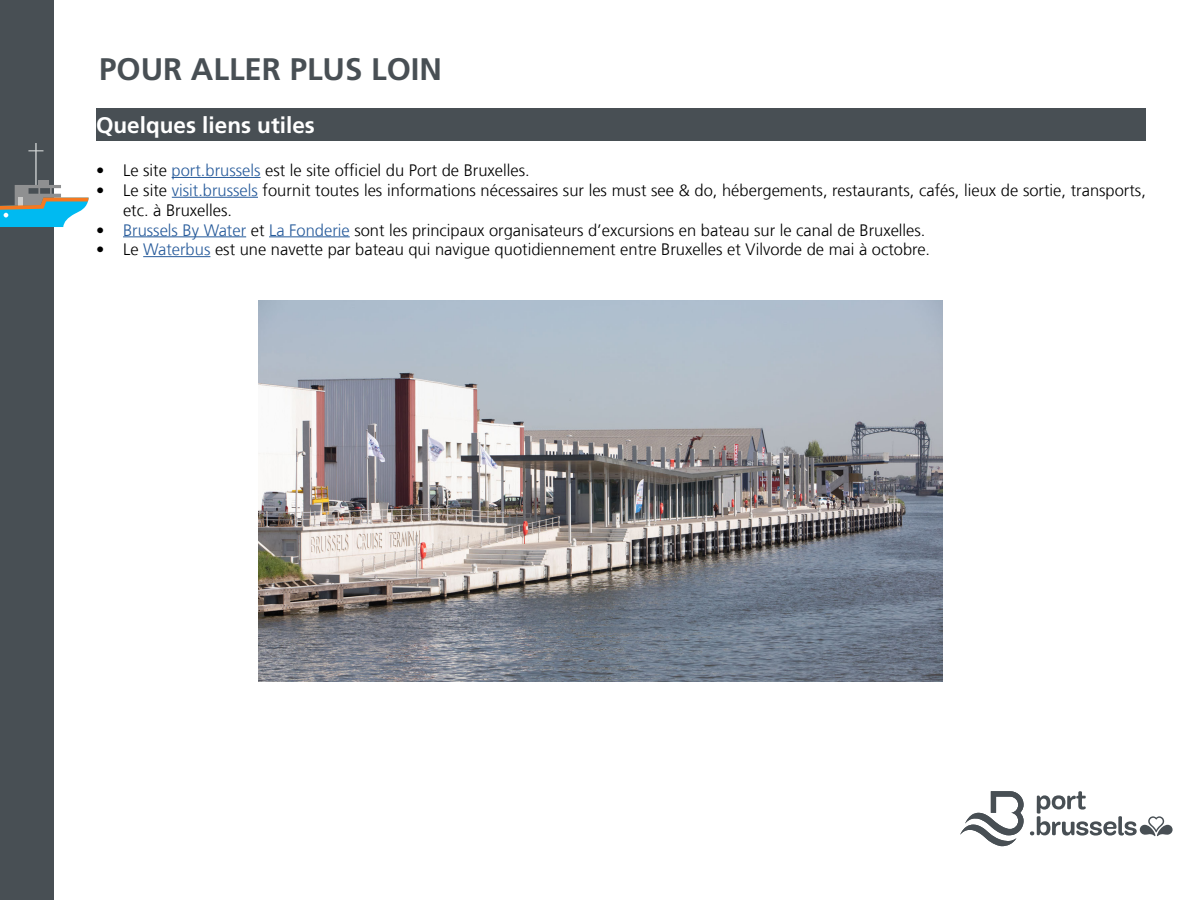
<style>
.page{position:relative;width:1200px;height:900px;background:#fff}
.page>*{position:absolute;margin:0;border:0;box-sizing:border-box;transform-origin:0 0}
.t1{font:700 31.2px "Frutiger LT Com";color:#484f54}
.t2{font:700 22.5px "Frutiger LT Com";color:#fff}
.t3{font:300 16.5px/19.8px "Frutiger LT Com";color:#000}
.s1{color:#275b9b}
</style>
<div class="page">
<div style="left:0;top:0;width:54px;height:900px;background:#484f54"></div>
<svg style="left:960px;top:791px;width:64px;height:55px"></svg>
<svg style="left:1030px;top:791px;width:143px;height:45px"></svg>
<img style="left:258px;top:301px;width:684px;height:381px">
<svg style="left:0;top:143px;width:89px;height:84px"></svg>
<hr style="left:172px;top:177px;width:89px;height:1px;background:#275b9b">
<hr style="left:172px;top:197px;width:86px;height:1px;background:#275b9b">
<hr style="left:123px;top:236px;width:123px;height:1px;background:#275b9b">
<hr style="left:269px;top:236px;width:81px;height:1px;background:#275b9b">
<hr style="left:143px;top:256px;width:67px;height:1px;background:#275b9b">
<div style="left:96px;top:108px;width:1050px;height:33px;background:#484f54"></div>
<h1 class="t1" style="left:99px;top:50px;width:344px">POUR ALLER PLUS LOIN</h1>
<h2 class="t2" style="left:96px;top:111px;width:220px">Quelques liens utiles</h2>
<p class="t3" style="left:96px;top:160px;width:435px">• Le site <span class="s1">port.brussels</span> est le site officiel du Port de Bruxelles.</p>
<p class="t3" style="left:123px;top:180px;width:1024px;text-indent:-27px">• Le site <span class="s1">visit.brussels</span> fournit toutes les informations nécessaires sur les must see &amp; do, hébergements, restaurants, cafés, lieux de sortie, transports, etc. à Bruxelles.</p>
<p class="t3" style="left:96px;top:220px;width:831px">• <span class="s1">Brussels By Water</span> et <span class="s1">La Fonderie</span> sont les principaux organisateurs d’excursions en bateau sur le canal de Bruxelles.</p>
<p class="t3" style="left:96px;top:240px;width:836px">• Le <span class="s1">Waterbus</span> est une navette par bateau qui navigue quotidiennement entre Bruxelles et Vilvorde de mai à octobre.</p>
</div>
